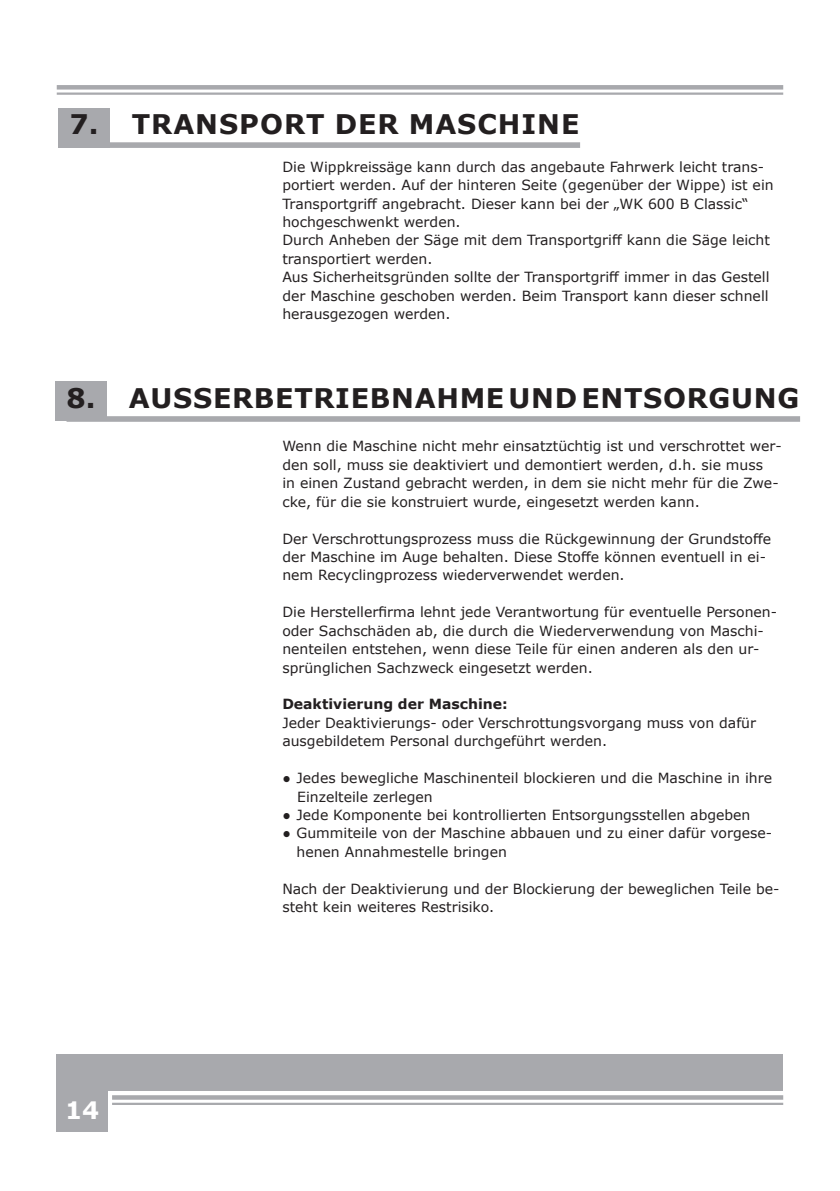
<style>
.page{position:relative;width:840px;height:1191px;background:#fff}
.page>*{position:absolute;margin:0;border:0;box-sizing:border-box;transform-origin:0 0}
.t1{font:700 27px "Verdana";letter-spacing:.025em;color:#231f20}
.t2{font:700 24px "Verdana";color:#fff}
.t3{font:14px/18.4px "Verdana";color:#231f20}
.t4{font:700 14px "Verdana";color:#231f20}
</style>
<div class="page">
<svg style="left:112px;top:1095px;width:670px;height:4px;background:#acadb1"></svg>
<hr style="left:112px;top:1102px;width:670px;height:3px;background:#a8a9ad">
<div style="left:57px;top:85px;width:725px;height:5px;background:#a8a9ad"></div>
<hr style="left:57px;top:92px;width:725px;height:3px;background:#a8a9ad">
<div style="left:57px;top:1054px;width:725px;height:37px;background:#a8a9ad"></div>
<div style="left:57px;top:1090px;width:51px;height:41px;background:#a8a9ad"></div>
<div style="left:58px;top:108px;width:51px;height:40px;background:#a8a9ad"></div>
<div style="left:69px;top:142px;width:510px;height:6px;background:#a8a9ad"></div>
<div style="left:55px;top:381px;width:51px;height:40px;background:#a8a9ad"></div>
<div style="left:66px;top:416px;width:733px;height:6px;background:#a8a9ad"></div>
<h1 class="t1" style="left:69px;top:105px;width:511px">7. TRANSPORT DER MASCHINE</h1>
<p class="t3" style="left:282px;top:157px;width:492px">Die Wippkreissäge kann durch das angebaute Fahrwerk leicht trans&shy;portiert werden. Auf der hinteren Seite (gegenüber der Wippe) ist ein Transportgriff angebracht. Dieser kann bei der „WK 600 B Classic“ hochgeschwenkt werden.<br>Durch Anheben der Säge mit dem Transportgriff kann die Säge leicht transportiert werden.<br>Aus Sicherheitsgründen sollte der Transportgriff immer in das Gestell der Maschine geschoben werden. Beim Transport kann dieser schnell herausgezogen werden.</p>
<h1 class="t1" style="left:66px;top:379px;width:733px">8. AUSSERBETRIEBNAHME UND ENTSORGUNG</h1>
<h2 class="t2" style="left:65px;top:1093px;width:36px">14</h2>
<p class="t3" style="left:282px;top:437px;width:500px">Wenn die Maschine nicht mehr einsatztüchtig ist und verschrottet wer&shy;den soll, muss sie deaktiviert und demontiert werden, d.h. sie muss<br>in einen Zustand gebracht werden, in dem sie nicht mehr für die Zwe&shy;cke, für die sie konstruiert wurde, eingesetzt werden kann.</p>
<p class="t3" style="left:282px;top:529px;width:490px">Der Verschrottungsprozess muss die Rückgewinnung der Grundstoffe der Maschine im Auge behalten. Diese Stoffe können eventuell in ei&shy;nem Recyclingprozess wiederverwendet werden.</p>
<p class="t3" style="left:282px;top:603px;width:496px">Die Herstellerfirma lehnt jede Verantwortung für eventuelle Personen&shy;oder Sachschäden ab, die durch die Wiederverwendung von Maschi&shy;nenteilen entstehen, wenn diese Teile für einen anderen als den ur&shy;sprünglichen Sachzweck eingesetzt werden.</p>
<p class="t4" style="left:282px;top:694px;width:227px">Deaktivierung der Maschine:</p>
<p class="t3" style="left:282px;top:713px;width:475px">Jeder Deaktivierungs- oder Verschrottungsvorgang muss von dafür ausgebildetem Personal durchgeführt werden.</p>
<p class="t3" style="left:297px;top:768px;width:476px;text-indent:-15px">● Jedes bewegliche Maschinenteil blockieren und die Maschine in ihre<br>Einzelteile zerlegen</p>
<p class="t3" style="left:282px;top:805px;width:469px">● Jede Komponente bei kontrollierten Entsorgungsstellen abgeben</p>
<p class="t3" style="left:296px;top:824px;width:477px;text-indent:-14px">● Gummiteile von der Maschine abbauen und zu einer dafür vorgese&shy;henen Annahmestelle bringen</p>
<p class="t3" style="left:282px;top:879px;width:498px">Nach der Deaktivierung und der Blockierung der beweglichen Teile be&shy;steht kein weiteres Restrisiko.</p>
</div>
